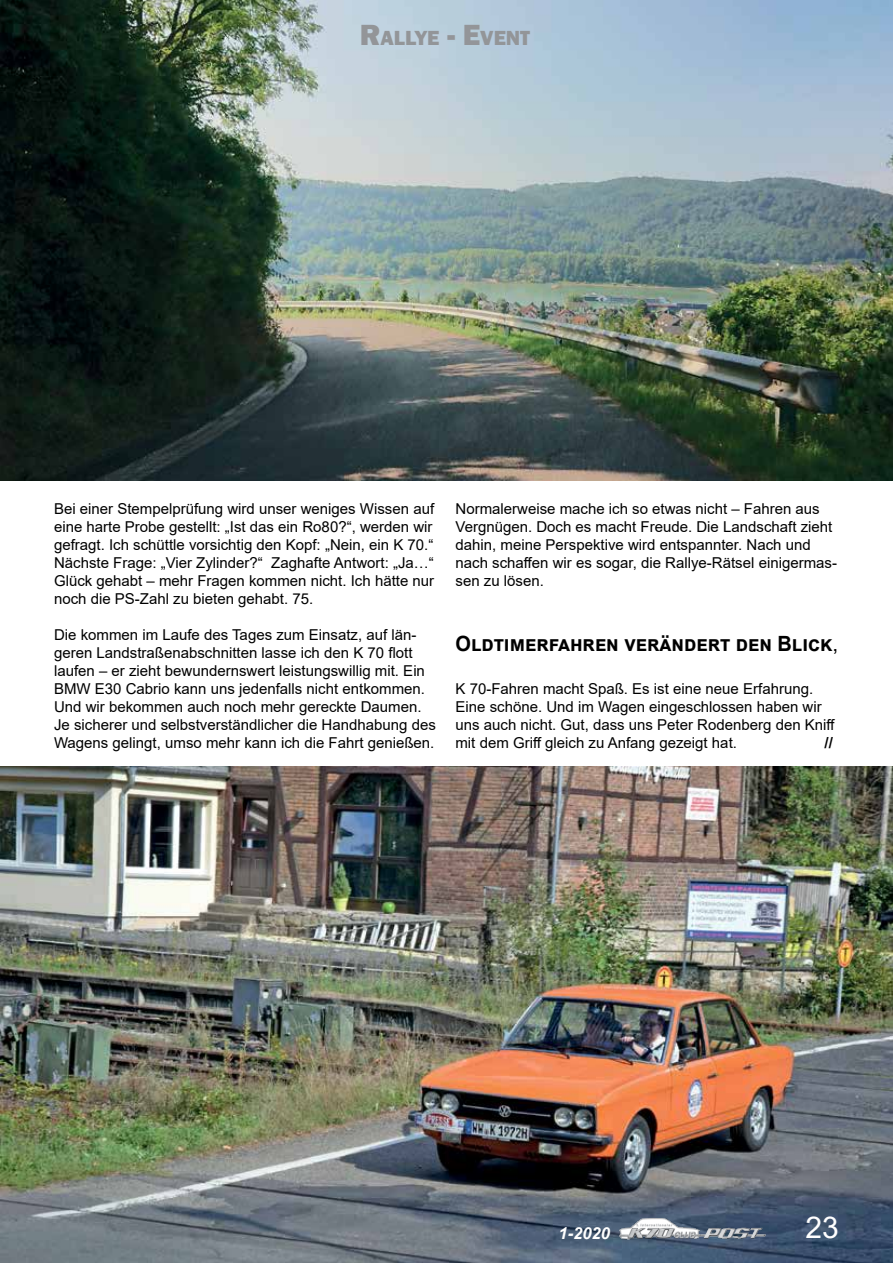
<style>
.page{position:relative;width:893px;height:1263px;background:#fff}
.page>*{position:absolute;margin:0;border:0;box-sizing:border-box;transform-origin:0 0}
.t1{font:30px "Arial";color:#fff}
.t2{font:700 21px "Arial";color:#000;scale:.95 1}
.t3{font:800 21px "Franklin Gothic";color:#939598}
.t4{font:italic 700 16.5px "Arial";color:#fff}
.t5{font:15px/18px "Arial";color:#000}
.t6{font:900 15px "Arial";color:#000}
.s1{font-size:30px}
.s2{font-weight:400}
</style>
<div class="page">
<img style="left:0;top:0;width:893px;height:480px">
<img style="left:0;top:766px;width:893px;height:497px">
<img style="left:619px;top:1218px;width:147px;height:22px">
<h2 class="t3" style="left:360px;top:24px;width:172px"><span class="s1">R</span>ALLYE <span class="s1">- E</span>VENT</h2>
<p class="t5" style="left:54px;top:500px;width:382px;text-align:justify">Bei einer Stempelprüfung wird unser weniges Wissen auf eine harte Probe gestellt: „Ist das ein Ro80?“, werden wir gefragt. Ich schüttle vorsichtig den Kopf: „Nein, ein K 70.“ Nächste Frage: „Vier Zylinder?“ Zaghafte Antwort: „Ja…“ Glück gehabt – mehr Fragen kommen nicht. Ich hätte nur noch die PS-Zahl zu bieten gehabt. 75.</p>
<p class="t5" style="left:54px;top:626px;width:383px">Die kommen im Laufe des Tages zum Einsatz, auf län&shy;geren Landstraßenabschnitten lasse ich den K 70 flott laufen – er zieht bewundernswert leistungswillig mit. Ein BMW E30 Cabrio kann uns jedenfalls nicht entkommen.<br>Und wir bekommen auch noch mehr gereckte Daumen.<br>Je sicherer und selbstverständlicher die Handhabung des Wagens gelingt, umso mehr kann ich die Fahrt genießen.</p>
<p class="t5" style="left:455px;top:500px;width:383px">Normalerweise mache ich so etwas nicht – Fahren aus Vergnügen. Doch es macht Freude. Die Landschaft zieht dahin, meine Perspektive wird entspannter. Nach und nach schaffen wir es sogar, die Rallye-Rätsel einigermas&shy;sen zu lösen.</p>
<h2 class="t2" style="left:455px;top:629px;width:404px">Oldtimerfahren verändert den Blick<span class="s2">,</span></h2>
<p class="t5" style="left:455px;top:680px;width:381px">K 70-Fahren macht Spaß. Es ist eine neue Erfahrung.<br>Eine schöne. Und im Wagen eingeschlossen haben wir uns auch nicht. Gut, dass uns Peter Rodenberg den Kniff mit dem Griff gleich zu Anfang gezeigt hat.</p>
<p class="t6" style="left:824px;top:732px;width:10px">//</p>
<p class="t4" style="left:559px;top:1222px;width:53px">1-2020</p>
<h1 class="t1" style="left:806px;top:1207px;width:35px">23</h1>
</div>
